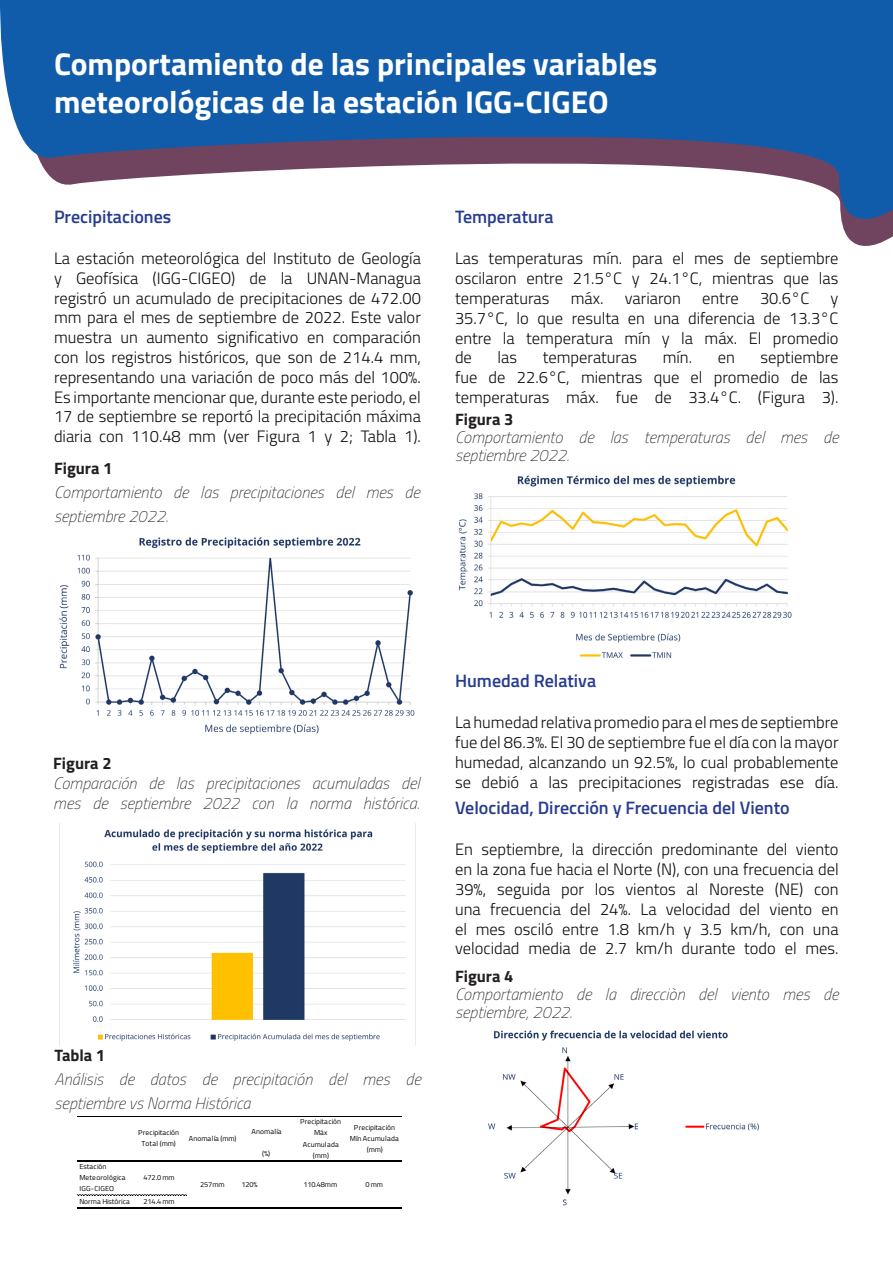
<style>
.page{position:relative;width:893px;height:1263px;background:#fff}
.page>*{position:absolute;margin:0;border:0;box-sizing:border-box;transform-origin:0 0}
.t1{font:700 31.5px/37.8px "Titillium";color:#fff}
.t2{font:600 18px "Titillium";color:#273b8f}
.t3{font:300 16.5px "Titillium";color:#0b090c}
.t4{font:italic 100 16.5px/19.8px "Titillium";color:#231f20}
.t5{font:700 16.5px "Titillium";color:#231f20}
.t6{font:7.2px/11.1px "Titillium";letter-spacing:.015em;color:#000;text-align:center}
</style>
<div class="page">
<svg style="left:0;top:0;width:893px;height:246px"></svg>
<div style="left:54px;top:51px;width:785px;height:85px;background:#105cab"></div>
<img style="left:458px;top:475px;width:334px;height:183px">
<img style="left:73px;top:823px;width:343px;height:222px">
<img style="left:488px;top:1030px;width:271px;height:176px">
<hr style="left:77px;top:1116px;width:325px;height:1px;background:#000">
<hr style="left:77px;top:1160px;width:325px;height:2px;background:#000">
<hr style="left:77px;top:1194px;width:109px;height:1px;background:#bfbfbf">
<hr style="left:77px;top:1208px;width:325px;height:1px;background:#000">
<img style="left:59px;top:537px;width:356px;height:198px">
<p class="t1" style="left:54px;top:43px;width:605px">Comportamiento de las principales variables meteorológicas de la estación IGG-CIGEO</p>
<p class="t2" style="left:54px;top:203px;width:119px">Precipitaciones</p>
<p class="t3" style="left:54px;top:246px;width:368px">La estación meteorológica del Instituto de Geología</p>
<p class="t3" style="left:54px;top:266px;width:368px">y Geofísica (IGG-CIGEO) de la UNAN-Managua</p>
<p class="t3" style="left:54px;top:286px;width:368px">registró un acumulado de precipitaciones de 472.00</p>
<p class="t3" style="left:54px;top:306px;width:368px">mm para el mes de septiembre de 2022. Este valor</p>
<p class="t3" style="left:54px;top:325px;width:368px">muestra un aumento significativo en comparación</p>
<p class="t3" style="left:54px;top:345px;width:368px">con los registros históricos, que son de 214.4 mm,</p>
<p class="t3" style="left:54px;top:365px;width:368px">representando una variación de poco más del 100%.</p>
<p class="t3" style="left:54px;top:385px;width:368px">Es importante mencionar que, durante este periodo, el</p>
<p class="t3" style="left:54px;top:405px;width:368px">17 de septiembre se reportó la precipitación máxima</p>
<p class="t3" style="left:54px;top:424px;width:368px">diaria con 110.48 mm (ver Figura 1 y 2; Tabla 1).</p>
<p class="t5" style="left:54px;top:455px;width:60px">Figura 1</p>
<p class="t4" style="left:54px;top:481px;width:367px">Comportamiento de las precipitaciones del mes de</p>
<p class="t4" style="left:54px;top:505px;width:116px">septiembre 2022.</p>
<p class="t2" style="left:455px;top:203px;width:100px">Temperatura</p>
<p class="t3" style="left:455px;top:247px;width:385px">Las temperaturas mín. para el mes de septiembre</p>
<p class="t3" style="left:455px;top:266px;width:385px">oscilaron entre 21.5°C y 24.1°C, mientras que las</p>
<p class="t3" style="left:455px;top:286px;width:96px">temperaturas</p>
<p class="t3" style="left:571px;top:286px;width:34px">máx.</p>
<p class="t3" style="left:625px;top:286px;width:58px">variaron</p>
<p class="t3" style="left:702px;top:286px;width:38px">entre</p>
<p class="t3" style="left:760px;top:286px;width:51px">30.6°C</p>
<p class="t3" style="left:831px;top:286px;width:9px">y</p>
<p class="t3" style="left:455px;top:306px;width:385px">35.7°C, lo que resulta en una diferencia de 13.3°C</p>
<p class="t3" style="left:455px;top:326px;width:385px">entre la temperatura mín y la máx. El promedio</p>
<p class="t3" style="left:455px;top:346px;width:18px">de</p>
<p class="t3" style="left:498px;top:346px;width:21px">las</p>
<p class="t3" style="left:543px;top:346px;width:96px">temperaturas</p>
<p class="t3" style="left:663px;top:346px;width:31px">mín.</p>
<p class="t3" style="left:718px;top:346px;width:19px">en</p>
<p class="t3" style="left:760px;top:346px;width:80px">septiembre</p>
<p class="t3" style="left:455px;top:365px;width:385px">fue de 22.6°C, mientras que el promedio de las</p>
<p class="t3" style="left:455px;top:385px;width:385px">temperaturas máx. fue de 33.4°C. (Figura 3).</p>
<p class="t5" style="left:455px;top:407px;width:60px">Figura 3</p>
<p class="t4" style="left:455px;top:427px;width:385px">Comportamiento de las temperaturas del mes de</p>
<p class="t4" style="left:455px;top:444px;width:116px">septiembre 2022.</p>
<p class="t5" style="left:53px;top:751px;width:60px">Figura 2</p>
<p class="t4" style="left:53px;top:773px;width:368px">Comparación de las precipitaciones acumuladas del mes de septiembre 2022 con la norma histórica.</p>
<p class="t5" style="left:55px;top:1043px;width:52px">Tabla 1</p>
<p class="t4" style="left:55px;top:1069px;width:368px">Análisis de datos de precipitación del mes de</p>
<p class="t4" style="left:55px;top:1093px;width:197px">septiembre vs Norma Histórica</p>
<p class="t6" style="left:138px;top:1126px;width:43px">Precipitación<br>Total (mm)</p>
<p class="t6" style="left:189px;top:1132px;width:49px">Anomalía (mm)</p>
<p class="t6" style="left:251px;top:1126px;width:32px">Anomalía</p>
<p class="t6" style="left:262px;top:1148px;width:10px">(%)</p>
<p class="t6" style="left:300px;top:1116px;width:43px">Precipitación<br>Máx<br>Acumulada (mm)</p>
<p class="t6" style="left:350px;top:1121px;width:50px">Precipitación<br>Mín Acumulada (mm)</p>
<p class="t6" style="left:79px;top:1160px;width:48px;text-align:left">Estación<br>Meteorológica<br>IGG-CIGEO</p>
<p class="t6" style="left:144px;top:1172px;width:33px">472.0 mm</p>
<p class="t6" style="left:79px;top:1196px;width:52px">Norma Histórica</p>
<p class="t6" style="left:144px;top:1196px;width:33px">214.4 mm</p>
<p class="t6" style="left:200px;top:1178px;width:26px">257mm</p>
<p class="t6" style="left:241px;top:1178px;width:18px">120%</p>
<p class="t6" style="left:303px;top:1178px;width:35px">110.48mm</p>
<p class="t6" style="left:365px;top:1178px;width:19px">0 mm</p>
<p class="t2" style="left:455px;top:667px;width:143px">Humedad Relativa</p>
<p class="t3" style="left:455px;top:711px;width:385px">La humedad relativa promedio para el mes de septiembre</p>
<p class="t3" style="left:455px;top:730px;width:385px">fue del 86.3%. El 30 de septiembre fue el día con la mayor</p>
<p class="t3" style="left:455px;top:750px;width:385px">humedad, alcanzando un 92.5%, lo cual probablemente</p>
<p class="t3" style="left:455px;top:770px;width:385px">se debió a las precipitaciones registradas ese día.</p>
<p class="t2" style="left:455px;top:794px;width:336px">Velocidad, Dirección y Frecuencia del Viento</p>
<p class="t3" style="left:455px;top:838px;width:385px">En septiembre, la dirección predominante del viento</p>
<p class="t3" style="left:455px;top:857px;width:385px">en la zona fue hacia el Norte (N), con una frecuencia del</p>
<p class="t3" style="left:455px;top:877px;width:385px">39%, seguida por los vientos al Noreste (NE) con</p>
<p class="t3" style="left:455px;top:897px;width:385px">una frecuencia del 24%. La velocidad del viento en</p>
<p class="t3" style="left:455px;top:917px;width:385px">el mes osciló entre 1.8 km/h y 3.5 km/h, con una</p>
<p class="t3" style="left:455px;top:937px;width:385px">velocidad media de 2.7 km/h durante todo el mes.</p>
<p class="t5" style="left:455px;top:964px;width:60px">Figura 4</p>
<p class="t4" style="left:455px;top:984px;width:385px">Comportamiento de la direcciòn del viento mes de</p>
<p class="t4" style="left:455px;top:1002px;width:119px">septiembre, 2022.</p>
</div>
